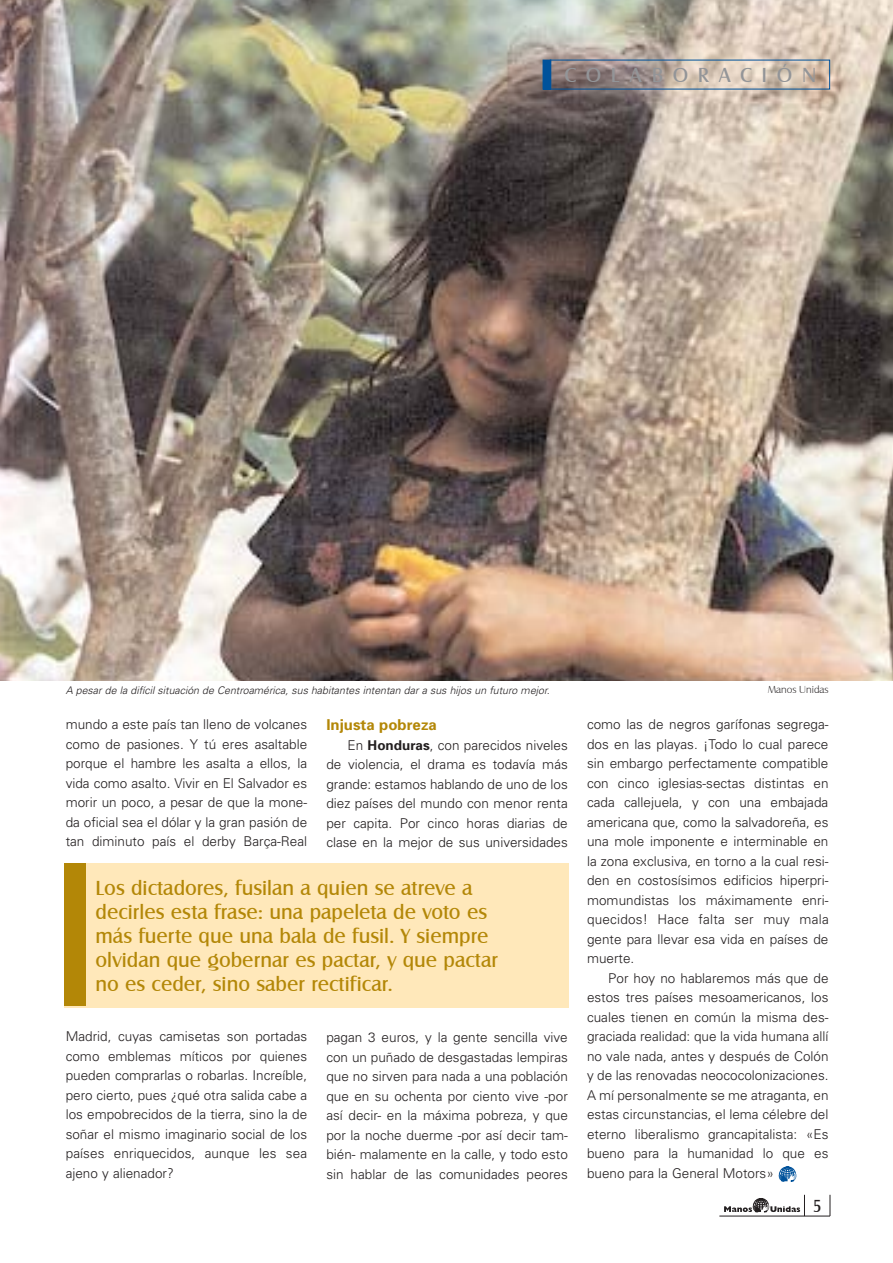
<style>
.page{position:relative;width:893px;height:1263px;background:#fff}
.page>*{position:absolute;margin:0;border:0;box-sizing:border-box;transform-origin:0 0}
.t1{font:21px/24px "Castle T";color:#b38707}
.t2{font:21px "Castle T";letter-spacing:.46em;color:#939598}
.t3{font:18px "Castle T";color:#231f20}
.t4{font:700 15px "Univers";color:#b38707}
.t5{font:300 13.5px/19.5px "Univers";color:#231f20;text-align:justify}
.t6{font:italic 300 10.5px "Univers";color:#231f20}
.t7{font:10.5px "Castle T Ligh";color:#231f20}
.s1{font-weight:700}
</style>
<div class="page">
<div style="left:64px;top:863px;width:504px;height:145px;background:#ffe8ba"></div>
<img style="left:0;top:0;width:892px;height:680px">
<div style="left:543px;top:60px;width:8px;height:29px;background:#00529b"></div>
<div style="left:542px;top:60px;width:9px;height:29px;border:1px solid #00529b"></div>
<div style="left:64px;top:863px;width:21px;height:142px;background:#b38707"></div>
<svg style="left:829px;top:1195px;width:1px;height:21px"></svg>
<hr style="left:719px;top:1216px;width:111px;height:1px;background:#231f20">
<svg style="left:724px;top:1195px;width:81px;height:21px"></svg>
<svg style="left:778px;top:1166px;width:18px;height:15px"></svg>
<h1 class="t2" style="left:564px;top:61px;width:253px">COLABORACIÓN</h1>
<p class="t6" style="left:66px;top:686px;width:485px">A pesar de la difícil situación de Centroamérica, sus habitantes intentan dar a sus hijos un futuro mejor.</p>
<p class="t7" style="left:767px;top:682px;width:62px">Manos Unidas</p>
<p class="t5" style="left:66px;top:716px;width:243px">mundo a este país tan lleno de volcanes como de pasiones. Y tú eres asaltable porque el hambre les asalta a ellos, la vida como asalto. Vivir en El Salvador es morir un poco, a pesar de que la mone&shy;da oficial sea el dólar y la gran pasión de tan diminuto país el derby Barça-Real</p>
<p class="t4" style="left:326px;top:719px;width:112px">Injusta pobreza</p>
<p class="t5" style="left:326px;top:736px;width:243px;text-indent:21px">En <span class="s1">Honduras</span>, con parecidos niveles de violencia, el drama es todavía más grande: estamos hablando de uno de los diez países del mundo con menor renta per capita. Por cinco horas diarias de clase en la mejor de sus universidades</p>
<h1 class="t1" style="left:95px;top:875px;width:404px">Los dictadores, fusilan a quien se atreve a decirles esta frase: una papeleta de voto es más fuerte que una bala de fusil. Y siempre olvidan que gobernar es pactar, y que pactar no es ceder, sino saber rectificar.</h1>
<p class="t5" style="left:66px;top:1028px;width:243px">Madrid, cuyas camisetas son portadas como emblemas míticos por quienes pueden comprarlas o robarlas. Increíble, pero cierto, pues ¿qué otra salida cabe a los empobrecidos de la tierra, sino la de soñar el mismo imaginario social de los países enriquecidos, aunque les sea ajeno y alienador?</p>
<p class="t5" style="left:326px;top:1029px;width:243px">pagan 3 euros, y la gente sencilla vive con un puñado de desgastadas lempiras que no sirven para nada a una población que en su ochenta por ciento vive -por así decir- en la máxima pobreza, y que por la noche duerme -por así decir tam&shy;bién- malamente en la calle, y todo esto sin hablar de las comunidades peores</p>
<p class="t5" style="left:587px;top:716px;width:243px">como las de negros garífonas segrega&shy;dos en las playas. ¡Todo lo cual parece sin embargo perfectamente compatible con cinco iglesias-sectas distintas en cada callejuela, y con una embajada americana que, como la salvadoreña, es una mole imponente e interminable en la zona exclusiva, en torno a la cual resi&shy;den en costosísimos edificios hiperpri&shy;momundistas los máximamente enri&shy;quecidos! Hace falta ser muy mala gente para llevar esa vida en países de muerte.</p>
<p class="t5" style="left:587px;top:969px;width:243px;text-indent:21px">Por hoy no hablaremos más que de estos tres países mesoamericanos, los cuales tienen en común la misma des&shy;graciada realidad: que la vida humana allí no vale nada, antes y después de Colón y de las renovadas neococolonizaciones.<br>A mí personalmente se me atraganta, en estas circunstancias, el lema célebre del eterno liberalismo grancapitalista: «Es bueno para la humanidad lo que es bueno para la General Motors»</p>
<h2 class="t3" style="left:812px;top:1195px;width:11px">5</h2>
</div>
